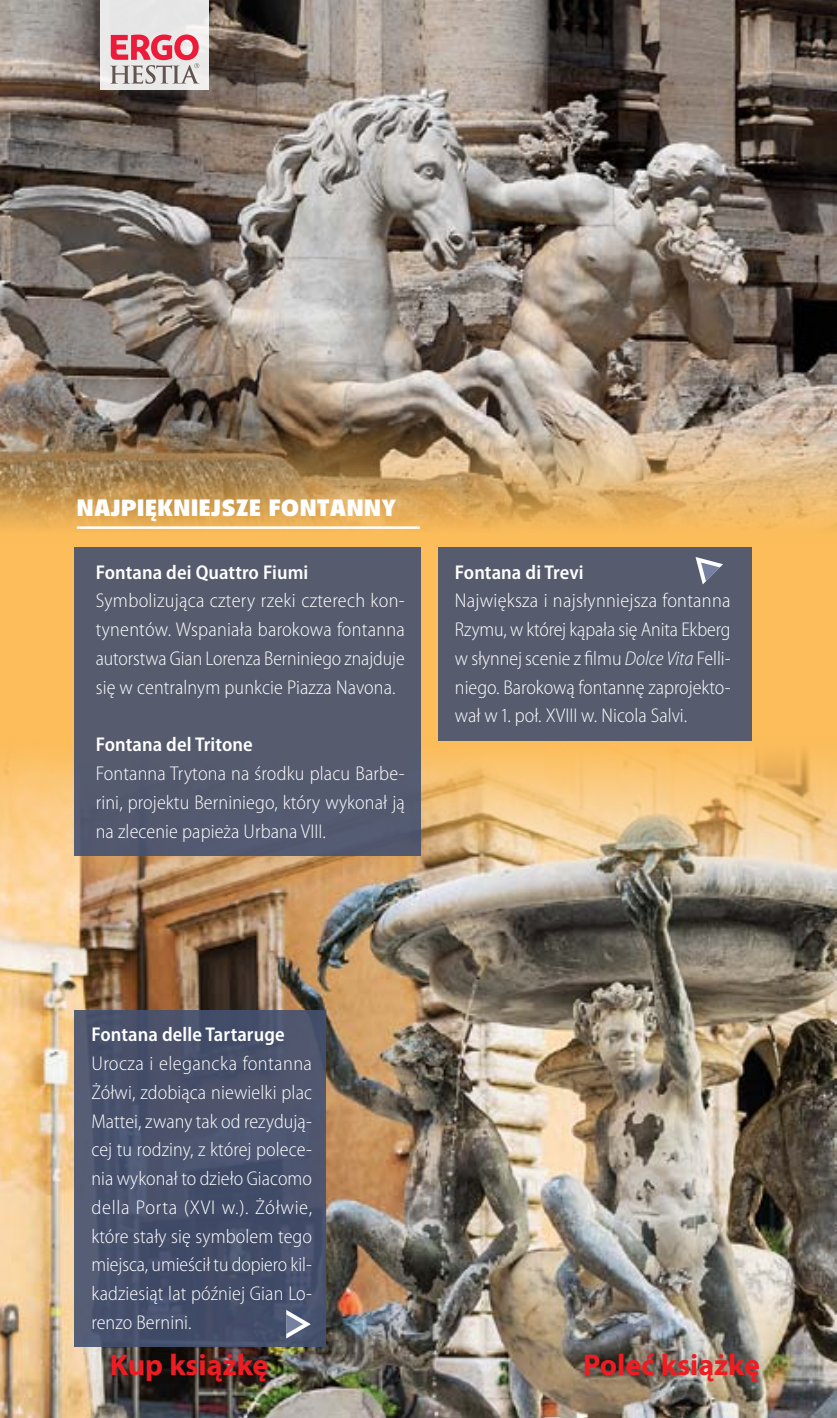
<style>
.page{position:relative;width:837px;height:1418px;background:#fff}
.page>*{position:absolute;margin:0;border:0;box-sizing:border-box;transform-origin:0 0}
.t1{font:700 30px "Myriad Pro";color:#ee1d23}
.t2{font:22.5px "EFN Olivea Nigra";letter-spacing:.03em;color:#fff}
.t3{font:300 semi-condensed 20px/28.8px "Myriad Pro";letter-spacing:.005em;color:#fff;text-align:justify}
.t4{font:600 semi-condensed 20px "Myriad Pro";letter-spacing:.005em;color:#fff}
.s1{font-style:italic}
</style>
<div class="page">
<div style="left:0;top:69px;width:836px;height:1205px;background:#fcbd5a"></div>
<img style="left:0;top:0;width:836px;height:529px">
<img style="left:0;top:737px;width:836px;height:680px">
<hr style="left:77px;top:526px;width:342px;height:3px;background:#fff">
<div style="left:100px;top:0;width:109px;height:90px;background:#e7e6e6"></div>
<svg style="left:96px;top:27px;width:103px;height:57px"></svg>
<div style="left:74px;top:1010px;width:252px;height:336px;background:#445171"></div>
<div style="left:438px;top:547px;width:313px;height:194px;background:#565c6e"></div>
<div style="left:74px;top:547px;width:346px;height:309px;background:#565c6e"></div>
<svg style="left:695px;top:557px;width:27px;height:27px"></svg>
<svg style="left:286px;top:1309px;width:25px;height:29px"></svg>
<p class="t2" style="left:77px;top:492px;width:320px">NAJPIĘKNIEJSZE FONTANNY</p>
<p class="t4" style="left:96px;top:561px;width:214px">Fontana dei Quattro Fiumi</p>
<p class="t3" style="left:96px;top:587px;width:310px">Symbolizująca cztery rzeki czterech kon&shy;tynentów. Wspaniała barokowa fontanna autorstwa Gian Lorenza Berniniego znajduje się w centralnym punkcie Piazza Navona.</p>
<p class="t4" style="left:96px;top:733px;width:158px">Fontana del Tritone</p>
<p class="t3" style="left:96px;top:759px;width:310px">Fontanna Trytona na środku placu Barbe&shy;rini, projektu Berniniego, który wykonał ją na zlecenie papieża Urbana VIII.</p>
<p class="t4" style="left:455px;top:561px;width:130px">Fontana di Trevi</p>
<p class="t3" style="left:455px;top:587px;width:277px">Największa i najsłynniejsza fontanna Rzymu, w której kąpała się Anita Ekberg w słynnej scenie z filmu <span class="s1">Dolce Vita</span> Felli&shy;niego. Barokową fontannę zaprojekto&shy;wał w 1. poł. XVIII w. Nicola Salvi.</p>
<p class="t4" style="left:91px;top:1023px;width:194px">Fontana delle Tartaruge</p>
<p class="t3" style="left:91px;top:1049px;width:222px">Urocza i elegancka fontanna Żółwi, zdobiąca niewielki plac Mattei, zwany tak od rezydują&shy;cej tu rodziny, z której polece&shy;nia wykonał to dzieło Giacomo della Porta (XVI w.). Żółwie, które stały się symbolem tego miejsca, umieścił tu dopiero kil&shy;kadziesiąt lat później Gian Lo&shy;renzo Bernini.</p>
<h1 class="t1" style="left:110px;top:1345px;width:160px">Kup książkę</h1>
<h1 class="t1" style="left:583px;top:1345px;width:178px">Poleć książkę</h1>
</div>
